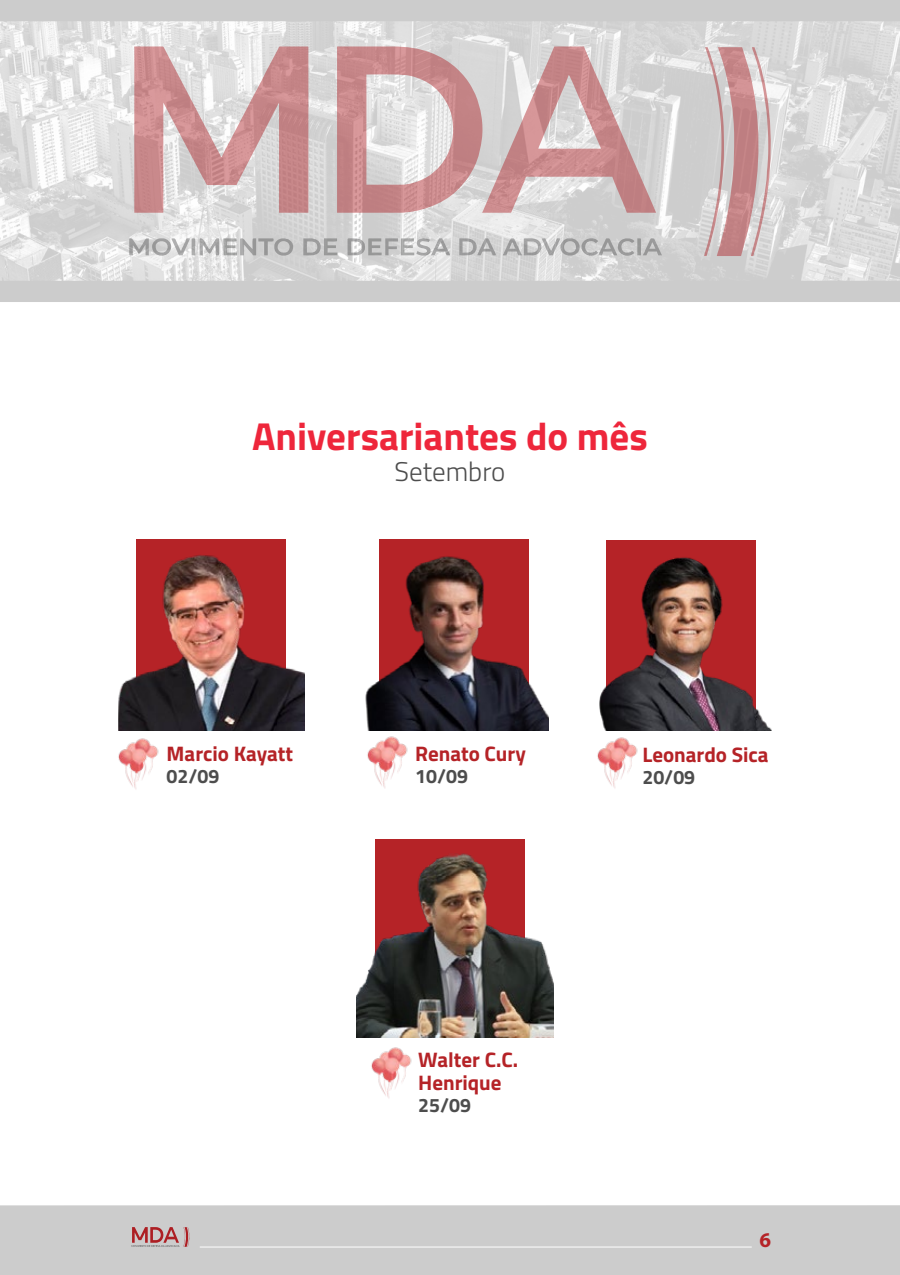
<style>
.page{position:relative;width:900px;height:1275px;background:#fff}
.page>*{position:absolute;margin:0;border:0;box-sizing:border-box;transform-origin:0 0}
.t1{font:700 39px "Titillium Web";color:#ee263b}
.t2{font:300 27px "Titillium Web";color:#4d4d4d}
.t3{font:700 21px/22.5px "Titillium Web";color:#b52327}
.t4{font:700 21px "Myriad Pro";color:#b52327}
.t5{font:700 19.5px "Titillium Web";color:#4d4d4d}
</style>
<div class="page">
<div style="left:0;top:1205px;width:900px;height:70px;background:#ccc"></div>
<hr style="left:200px;top:1247px;width:551px;height:1px;background:#fff">
<div style="left:375px;top:839px;width:150px;height:175px;background:#b52327"></div>
<img style="left:597px;top:737px;width:41px;height:51px">
<img style="left:367px;top:736px;width:41px;height:52px">
<img style="left:118px;top:738px;width:41px;height:51px">
<img style="left:371px;top:1047px;width:41px;height:51px">
<div style="left:136px;top:539px;width:150px;height:175px;background:#b52327"></div>
<div style="left:379px;top:539px;width:150px;height:175px;background:#b52327"></div>
<div style="left:606px;top:540px;width:150px;height:175px;background:#b52327"></div>
<svg style="left:132px;top:1227px;width:57px;height:20px"></svg>
<img style="left:0;top:21px;width:900px;height:260px">
<svg style="left:134px;top:46px;width:174px;height:167px;background:#d4b1b3"></svg>
<svg style="left:337px;top:46px;width:319px;height:167px;background:#d3b6b7"></svg>
<svg style="left:704px;top:47px;width:67px;height:209px;background:#ceb3b4"></svg>
<svg style="left:303px;top:238px;width:35px;height:18px"></svg>
<svg style="left:459px;top:238px;width:37px;height:18px"></svg>
<svg style="left:348px;top:237px;width:102px;height:19px;background:#c3c3c3"></svg>
<svg style="left:503px;top:236px;width:159px;height:20px;background:#c1c1c1"></svg>
<svg style="left:129px;top:237px;width:166px;height:19px;background:#c5c5c5"></svg>
<div style="left:0;top:0;width:900px;height:21px;background:#ccc"></div>
<div style="left:0;top:281px;width:900px;height:21px;background:#ccc"></div>
<img style="left:599px;top:557px;width:172px;height:173px">
<img style="left:118px;top:555px;width:187px;height:175px">
<img style="left:365px;top:556px;width:183px;height:174px">
<img style="left:356px;top:853px;width:197px;height:185px">
<h1 class="t1" style="left:252px;top:407px;width:397px">Aniversariantes do mês</h1>
<p class="t2" style="left:395px;top:452px;width:112px">Setembro</p>
<p class="t3" style="left:167px;top:741px;width:128px">Marcio Kayatt</p>
<p class="t5" style="left:167px;top:762px;width:54px">02/09</p>
<p class="t3" style="left:415px;top:741px;width:112px">Renato Cury</p>
<p class="t5" style="left:415px;top:761px;width:54px">10/09</p>
<p class="t3" style="left:418px;top:1048px;width:101px">Walter C.C.<br>Henrique</p>
<p class="t5" style="left:418px;top:1091px;width:54px">25/09</p>
<p class="t3" style="left:642px;top:742px;width:128px">Leonardo Sica</p>
<p class="t5" style="left:642px;top:762px;width:54px">20/09</p>
<p class="t4" style="left:760px;top:1226px;width:13px">6</p>
</div>
